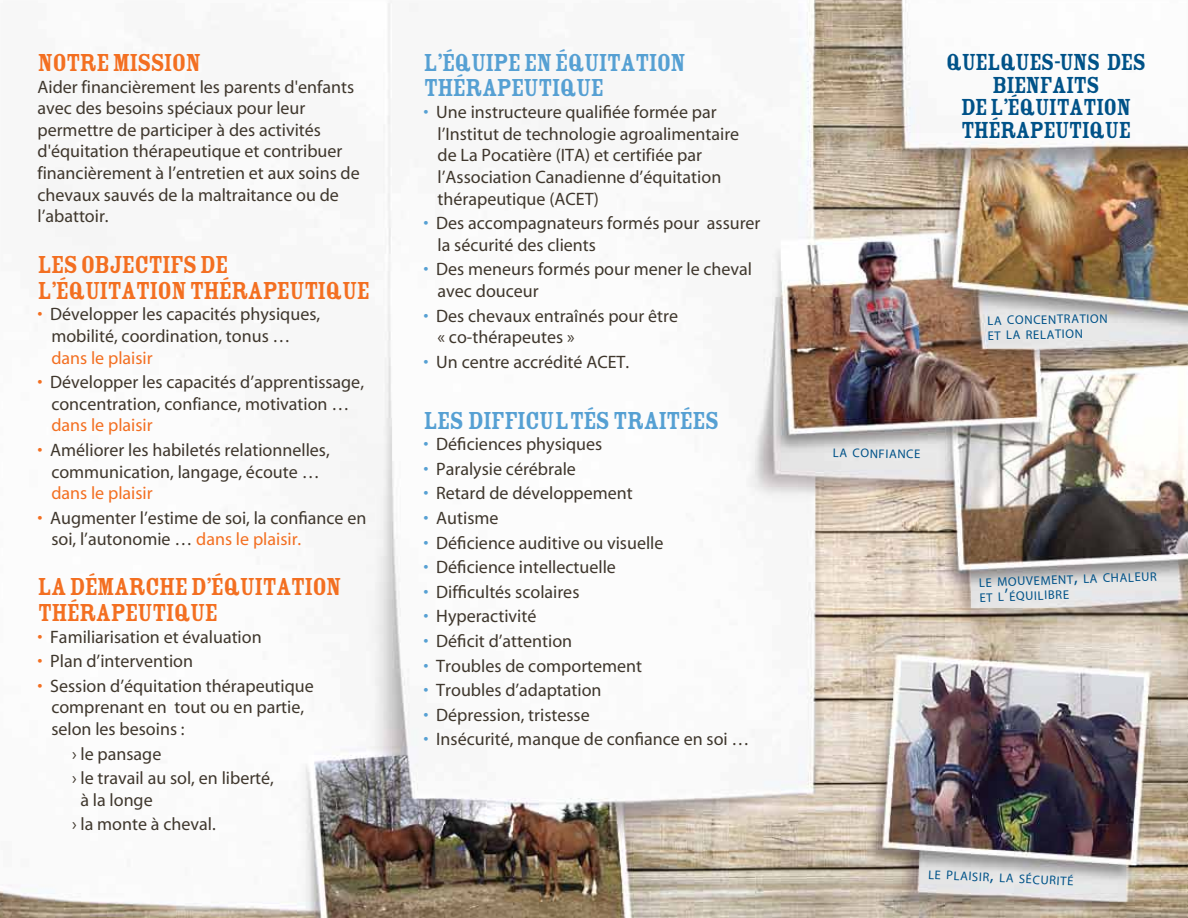
<style>
.page{position:relative;width:1188px;height:918px;background:#fff}
.page>*{position:absolute;margin:0;border:0;box-sizing:border-box;transform-origin:0 0}
.t1{font:27px/25.5px "Rosewood Fill";letter-spacing:-.05em;color:#f36f21}
.t2{font:27px/25.5px "Rosewood Fill";letter-spacing:-.05em;color:#56a0d3}
.t3{font:25.5px/22.5px "Rosewood Fill";letter-spacing:-.05em;color:#005288;text-align:center}
.t4{font:18px/21.6px "Myriad";color:#3f372d}
.t5{font:18px "Myriad";color:#f36f21}
.t6{font:12.6px/15px "Myriad";color:#005288}
.s1{color:#f36f21}
.s2{color:#56a0d3}
.s3{font-size:18px}
</style>
<div class="page">
<img style="left:0;top:0;width:1188px;height:918px">
<h1 class="t1" style="left:38px;top:50px;width:165px">NOTRE MISSION</h1>
<p class="t4" style="left:38px;top:77px;width:324px">Aider financièrement les parents d'enfants avec des besoins spéciaux pour leur permettre de participer à des activités d'équitation thérapeutique et contribuer financièrement à l’entretien et aux soins de chevaux sauvés de la maltraitance ou de l’abattoir.</p>
<h1 class="t1" style="left:38px;top:252px;width:334px">LESOBJECTIFSDE<br>L’ÉQUITATION THÉRAPEUTIQUE</h1>
<p class="t4" style="left:51px;top:304px;width:270px;text-indent:-14px"><span class="s1">•</span> Développer les capacités physiques, mobilité, coordination, tonus …</p>
<p class="t5" style="left:51px;top:349px;width:103px">dans le plaisir</p>
<p class="t4" style="left:38px;top:372px;width:328px;text-align:center"><span class="s1">•</span> Développer les capacités d’apprentissage, concentration, confiance, motivation …</p>
<p class="t5" style="left:51px;top:416px;width:103px">dans le plaisir</p>
<p class="t4" style="left:38px;top:440px;width:294px;text-align:center"><span class="s1">•</span> Améliorer les habiletés relationnelles, communication, langage, écoute …</p>
<p class="t5" style="left:51px;top:484px;width:103px">dans le plaisir</p>
<p class="t4" style="left:51px;top:508px;width:317px;text-indent:-14px"><span class="s1">•</span> Augmenter l’estime de soi, la confiance en soi, l’autonomie … <span class="s1">dans le plaisir.</span></p>
<h1 class="t1" style="left:38px;top:574px;width:306px">LADÉMARCHED’ÉQUITATION<br>THÉRAPEUTIQUE</h1>
<p class="t4" style="left:38px;top:626px;width:226px"><span class="s1">•</span> Familiarisation et évaluation</p>
<p class="t4" style="left:38px;top:651px;width:157px"><span class="s1">•</span> Plan d’intervention</p>
<p class="t4" style="left:51px;top:676px;width:264px;text-indent:-14px"><span class="s1">•</span> Session d’équitation thérapeutique comprenant en tout ou en partie, selon les besoins :</p>
<p class="t4" style="left:72px;top:742px;width:203px;line-height:24.6px">› le pansage<br>› le travail au sol, en liberté,</p>
<p class="t4" style="left:72px;top:788px;width:145px;line-height:24.6px;text-indent:8px">à la longe<br>› la monte à cheval.</p>
<h1 class="t2" style="left:424px;top:50px;width:264px">L’ÉQUIPEENÉQUITATION<br>THÉRAPEUTIQUE</h1>
<p class="t4" style="left:438px;top:102px;width:303px;text-indent:-14px"><span class="s2">•</span> Une instructeure qualifiée formée par l’Institut de technologie agroalimentaire de La Pocatière (ITA) et certifiée par l’Association Canadienne d’équitation thérapeutique (ACET)</p>
<p class="t4" style="left:438px;top:213px;width:324px;text-indent:-14px"><span class="s2">•</span> Des accompagnateurs formés pour assurer la sécurité des clients</p>
<p class="t4" style="left:438px;top:259px;width:316px;text-indent:-14px"><span class="s2">•</span> Des meneurs formés pour mener le cheval avec douceur</p>
<p class="t4" style="left:438px;top:305px;width:242px;text-indent:-14px"><span class="s2">•</span> Des chevaux entraînés pour être « co-thérapeutes »</p>
<p class="t4" style="left:424px;top:352px;width:207px"><span class="s2">•</span> Un centre accrédité ACET.</p>
<h1 class="t2" style="left:424px;top:408px;width:297px">LES DIFFICULTÉSTRAITÉES</h1>
<p class="t4" style="left:424px;top:434px;width:180px"><span class="s2">•</span> Déficiences physiques</p>
<p class="t4" style="left:424px;top:459px;width:154px"><span class="s2">•</span> Paralysie cérébrale</p>
<p class="t4" style="left:424px;top:483px;width:211px"><span class="s2">•</span> Retard de développement</p>
<p class="t4" style="left:424px;top:508px;width:76px"><span class="s2">•</span> Autisme</p>
<p class="t4" style="left:424px;top:533px;width:241px"><span class="s2">•</span> Déficience auditive ou visuelle</p>
<p class="t4" style="left:424px;top:557px;width:194px"><span class="s2">•</span> Déficience intellectuelle</p>
<p class="t4" style="left:424px;top:582px;width:157px"><span class="s2">•</span> Difficultés scolaires</p>
<p class="t4" style="left:424px;top:606px;width:114px"><span class="s2">•</span> Hyperactivité</p>
<p class="t4" style="left:424px;top:631px;width:150px"><span class="s2">•</span> Déficit d’attention</p>
<p class="t4" style="left:424px;top:656px;width:220px"><span class="s2">•</span> Troubles de comportement</p>
<p class="t4" style="left:424px;top:680px;width:180px"><span class="s2">•</span> Troubles d’adaptation</p>
<p class="t4" style="left:424px;top:705px;width:168px"><span class="s2">•</span> Dépression, tristesse</p>
<p class="t4" style="left:424px;top:729px;width:328px"><span class="s2">•</span> Insécurité, manque de confiance en soi …</p>
<h2 class="t3" style="left:946px;top:51px;width:202px">QUELQUES-UNS DES<br>BIENFAITS<br>DE L’ÉQUITATION<br>THÉRAPEUTIQUE</h2>
<p class="t6" style="left:833px;top:446px;width:89px;rotate:1deg">LA CONFIANCE</p>
<p class="t6" style="left:987px;top:313px;width:122px;rotate:-1deg">LA CONCENTRATION<br>ET LA RELATION</p>
<p class="t6" style="left:979px;top:576px;width:179px;rotate:-2deg">LE MOUVEMENT<span class="s3">,</span> LA CHALEUR<br>ET L<span class="s3">’</span>ÉQUILIBRE</p>
<p class="t6" style="left:929px;top:867px;width:147px;rotate:3deg">LE PLAISIR<span class="s3">,</span> LA SÉCURITÉ</p>
</div>
